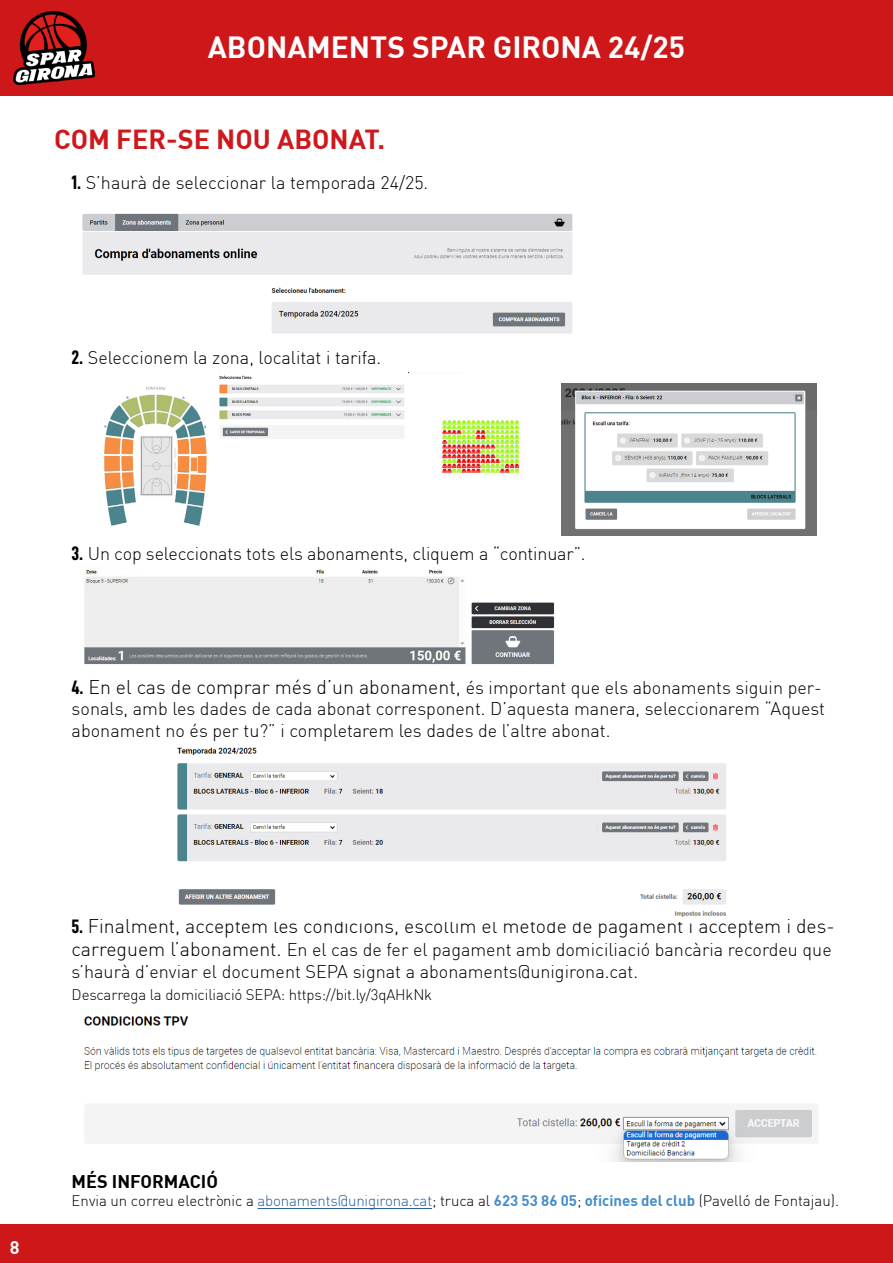
<style>
.page{position:relative;width:893px;height:1263px;background:#fff}
.page>*{position:absolute;margin:0;border:0;box-sizing:border-box;transform-origin:0 0}
.t1{font:700 30px "DIN";color:#fff}
.t2{font:700 27px "DIN";color:#cd191c}
.t3{font:300 19.5px "DIN";color:#000}
.t4{font:300 18px/21.6px "DIN";color:#000}
.t5{font:700 18px "DIN";color:#000}
.t6{font:700 18px "DIN";color:#fff}
.t7{font:300 15px "DIN";letter-spacing:-.01em;color:#000}
.s1{font-family:"D DIN Condensed Bold";font-weight:400;font-size:19.5px}
.s2{font-size:19.5px}
.s3{font-family:"D DIN Condensed Bold";font-weight:400}
.s4{color:#275b9b}
.s5{font-weight:700;color:#448cca}
</style>
<div class="page">
<div style="left:0;top:1225px;width:893px;height:38px;background:#cd1719"></div>
<div style="left:0;top:0;width:893px;height:96px;background:#cd1719"></div>
<img style="left:13px;top:11px;width:82px;height:74px">
<img style="left:82px;top:213px;width:491px;height:121px">
<img style="left:408px;top:372px;width:154px;height:159px">
<img style="left:84px;top:568px;width:471px;height:97px">
<hr style="left:258px;top:1208px;width:174px;height:1px;background:#275b9b">
<img style="left:104px;top:375px;width:300px;height:151px">
<img style="left:562px;top:383px;width:254px;height:153px">
<img style="left:177px;top:747px;width:550px;height:171px">
<img style="left:84px;top:1016px;width:734px;height:145px">
<h1 class="t1" style="left:208px;top:28px;width:479px">ABONAMENTS SPAR GIRONA 24/25</h1>
<h2 class="t2" style="left:54px;top:121px;width:333px">COM FER-SE NOU ABONAT.</h2>
<p class="t4" style="left:72px;top:172px;width:358px"><span class="s1">1.</span> S’haurà de seleccionar la temporada 24/25.</p>
<p class="t4" style="left:72px;top:347px;width:311px"><span class="s1">2.</span> Seleccionem la zona, localitat i tarifa.</p>
<p class="t4" style="left:72px;top:543px;width:516px"><span class="s1">3.</span> Un cop seleccionats tots els abonaments, cliquem a “continuar”.</p>
<p class="t4" style="left:72px;top:676px;width:755px"><span class="s1">4.</span> <span class="s2">En el cas de comprar més d’un abonament,</span> és important que els abonaments siguin per&shy;sonals, amb les dades de cada abonat corresponent. D’aquesta manera, seleccionarem “Aquest abonament no és per tu?” i completarem les dades de l’altre abonat.</p>
<p class="t3" style="left:72px;top:914px;width:765px"><span class="s3">5.</span> Finalment, acceptem les condicions, escollim el mètode de pagament i acceptem i des-</p>
<p class="t4" style="left:72px;top:939px;width:762px"><span class="s2">carreguem l’abonament.</span> En el cas de fer el pagament amb domiciliació bancària recordeu que s’haurà d’enviar el document SEPA signat a abonaments@unigirona.cat.</p>
<p class="t7" style="left:72px;top:985px;width:362px">Descarrega la domiciliació SEPA: https://bit.ly/3qAHkNk</p>
<p class="t6" style="left:10px;top:1236px;width:11px">8</p>
<p class="t5" style="left:72px;top:1170px;width:148px">MÉS INFORMACIÓ</p>
<p class="t7" style="left:72px;top:1192px;width:769px">Envia un correu electrònic a <span class="s4">abonaments@unigirona.cat</span>; truca al <span class="s5">623 53 86 05</span>; <span class="s5">oficines del club</span> (Pavelló de Fontajau).</p>
</div>
